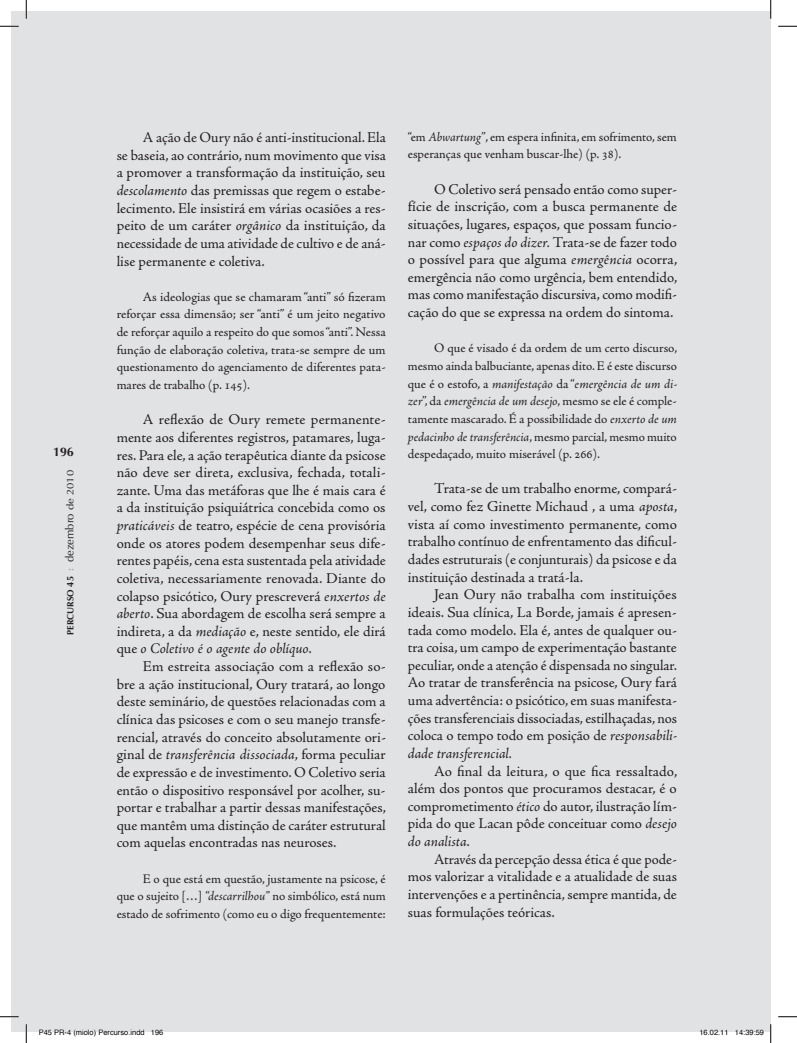
<style>
.page{position:relative;width:797px;height:1043px;background:#fff}
.page>*{position:absolute;margin:0;border:0;box-sizing:border-box;transform-origin:0 0}
.t1{font:15px/17.6px "Adobe Jenson Pro";color:#231f20;text-align:justify}
.t2{font:13.12px/17.6px "Adobe Jenson Pro";color:#231f20;text-align:justify}
.t3{font:700 12.5px "Optima LT Std";color:#231f20}
.t4{font:9px "Optima LT Std Bold SC800";color:#231f20}
.t5{font:7.5px "Helvetica";color:#000}
.s1{font-size:9.38px}
.s2{font-family:"Adobe Jenson Pro";font-size:11.25px;color:#939598}
.s3{font-family:"Optima LT Std";font-size:11.25px}
.s4{font-family:"Optima LT Std";font-size:9.62px}
.s5{font-style:italic}
</style>
<div class="page">
<div style="left:11px;top:11px;width:759px;height:1020px;background:#e1e2e4"></div>
<svg style="left:0;top:25px;width:19px;height:2px"></svg>
<svg style="left:778px;top:25px;width:19px;height:2px"></svg>
<svg style="left:0;top:1016px;width:19px;height:1px"></svg>
<svg style="left:778px;top:1016px;width:19px;height:1px"></svg>
<svg style="left:25px;top:0;width:2px;height:19px"></svg>
<svg style="left:25px;top:1024px;width:2px;height:18px"></svg>
<svg style="left:770px;top:0;width:1px;height:19px"></svg>
<svg style="left:770px;top:1024px;width:1px;height:18px"></svg>
<svg style="left:39px;top:1029px;width:106px;height:3px"></svg>
<svg style="left:152px;top:1030px;width:12px;height:2px"></svg>
<svg style="left:699px;top:1030px;width:28px;height:2px"></svg>
<svg style="left:736px;top:1030px;width:28px;height:2px"></svg>
<p class="t3" style="left:53px;top:445px;width:22px">196</p>
<p class="t4" style="left:65px;top:634px;width:166px;rotate:-90deg">percurso <span class="s1">45</span> <span class="s2">:</span> <span class="s3">dezembro</span> <span class="s4">de 2010</span></p>
<p class="t1" style="left:117px;top:129px;width:271px;text-indent:26px">A ação de Oury não é anti-institucional. Ela se baseia, ao contrário, num movimento que visa a promover a transformação da instituição, seu <span class="s5">descolamento</span> das premissas que regem o estabe&shy;lecimento. Ele insistirá em várias ocasiões a res&shy;peito de um caráter <span class="s5">orgânico</span> da instituição, da necessidade de uma atividade de cultivo e de aná&shy;lise permanente e coletiva.</p>
<p class="t2" style="left:117px;top:288px;width:270px;text-indent:26px">As ideologias que se chamaram “anti” só fizeram reforçar essa dimensão; ser “anti” é um jeito negativo de reforçar aquilo a respeito do que somos “anti”. Nessa função de elaboração coletiva, trata-se sempre de um questionamento do agenciamento de diferentes pata&shy;mares de trabalho (p. 145).</p>
<p class="t1" style="left:117px;top:411px;width:271px;text-indent:26px">A reflexão de Oury remete permanente&shy;mente aos diferentes registros, patamares, luga&shy;res. Para ele, a ação terapêutica diante da psicose não deve ser direta, exclusiva, fechada, totali&shy;zante. Uma das metáforas que lhe é mais cara é a da instituição psiquiátrica concebida como os <span class="s5">praticáveis</span> de teatro, espécie de cena provisória onde os atores podem desempenhar seus dife&shy;rentes papéis, cena esta sustentada pela atividade coletiva, necessariamente renovada. Diante do colapso psicótico, Oury prescreverá <span class="s5">enxertos de aberto</span>. Sua abordagem de escolha será sempre a indireta, a da <span class="s5">mediação</span> e, neste sentido, ele dirá que <span class="s5">o Coletivo é o agente do oblíquo</span>.</p>
<p class="t1" style="left:117px;top:658px;width:271px;text-indent:26px">Em estreita associação com a reflexão so&shy;bre a ação institucional, Oury tratará, ao longo deste seminário, de questões relacionadas com a clínica das psicoses e com o seu manejo transfe&shy;rencial, através do conceito absolutamente ori&shy;ginal de <span class="s5">transferência dissociada</span>, forma peculiar de expressão e de investimento. O Coletivo seria então o dispositivo responsável por acolher, su&shy;portar e trabalhar a partir dessas manifestações, que mantêm uma distinção de caráter estrutural com aquelas encontradas nas neuroses.</p>
<p class="t2" style="left:117px;top:870px;width:271px;text-indent:26px">E o que está em questão, justamente na psicose, é que o sujeito […] <span class="s5">“descarrilhou”</span> no simbólico, está num estado de sofrimento (como eu o digo frequentemente:</p>
<p class="t2" style="left:408px;top:128px;width:270px">“em <span class="s5">Abwartung”</span>, em espera infinita, em sofrimento, sem esperanças que venham buscar-lhe) (p. 38).</p>
<p class="t1" style="left:408px;top:180px;width:271px;text-indent:26px">O Coletivo será pensado então como super&shy;fície de inscrição, com a busca permanente de situações, lugares, espaços, que possam funcio&shy;nar como <span class="s5">espaços do dizer.</span> Trata-se de fazer todo o possível para que alguma <span class="s5">emergência</span> ocorra, emergência não como urgência, bem entendido, mas como manifestação discursiva, como modifi&shy;cação do que se expressa na ordem do sintoma.</p>
<p class="t2" style="left:408px;top:340px;width:271px;text-indent:26px">O que é visado é da ordem de um certo discurso, mesmo ainda balbuciante, apenas dito. E é este discurso que é o estofo, a <span class="s5">manifestação</span> da “<span class="s5">emergência de um di&shy;zer</span>”, da <span class="s5">emergência de um desejo</span>, mesmo se ele é comple&shy;tamente mascarado. É a possibilidade do <span class="s5">enxerto de um pedacinho de transferência</span>, mesmo parcial, mesmo muito despedaçado, muito miserável (p. 266).</p>
<p class="t1" style="left:408px;top:480px;width:271px;text-indent:26px">Trata-se de um trabalho enorme, compará&shy;vel, como fez Ginette Michaud , a uma <span class="s5">aposta</span>, vista aí como investimento permanente, como trabalho contínuo de enfrentamento das dificul&shy;dades estruturais (e conjunturais) da psicose e da instituição destinada a tratá-la.</p>
<p class="t1" style="left:408px;top:586px;width:271px;text-indent:26px">Jean Oury não trabalha com instituições ideais. Sua clínica, La Borde, jamais é apresen&shy;tada como modelo. Ela é, antes de qualquer ou&shy;tra coisa, um campo de experimentação bastante peculiar, onde a atenção é dispensada no singular.<br>Ao tratar de transferência na psicose, Oury fará uma advertência: o psicótico, em suas manifesta&shy;ções transferenciais dissociadas, estilhaçadas, nos coloca o tempo todo em posição de <span class="s5">responsabili&shy;dade transferencial.</span></p>
<p class="t1" style="left:408px;top:762px;width:271px;text-indent:26px">Ao final da leitura, o que fica ressaltado, além dos pontos que procuramos destacar, é o comprometimento <span class="s5">ético</span> do autor, ilustração lím&shy;pida do que Lacan pôde conceituar como <span class="s5">desejo do analista</span>.</p>
<p class="t1" style="left:408px;top:850px;width:270px;text-indent:26px">Através da percepção dessa ética é que pode&shy;mos valorizar a vitalidade e a atualidade de suas intervenções e a pertinência, sempre mantida, de suas formulações teóricas.</p>
<p class="t5" style="left:39px;top:1027px;width:126px">P45 PR-4 (miolo) Percurso.indd 196</p>
<p class="t5" style="left:699px;top:1027px;width:66px">16.02.11 14:39:59</p>
</div>
